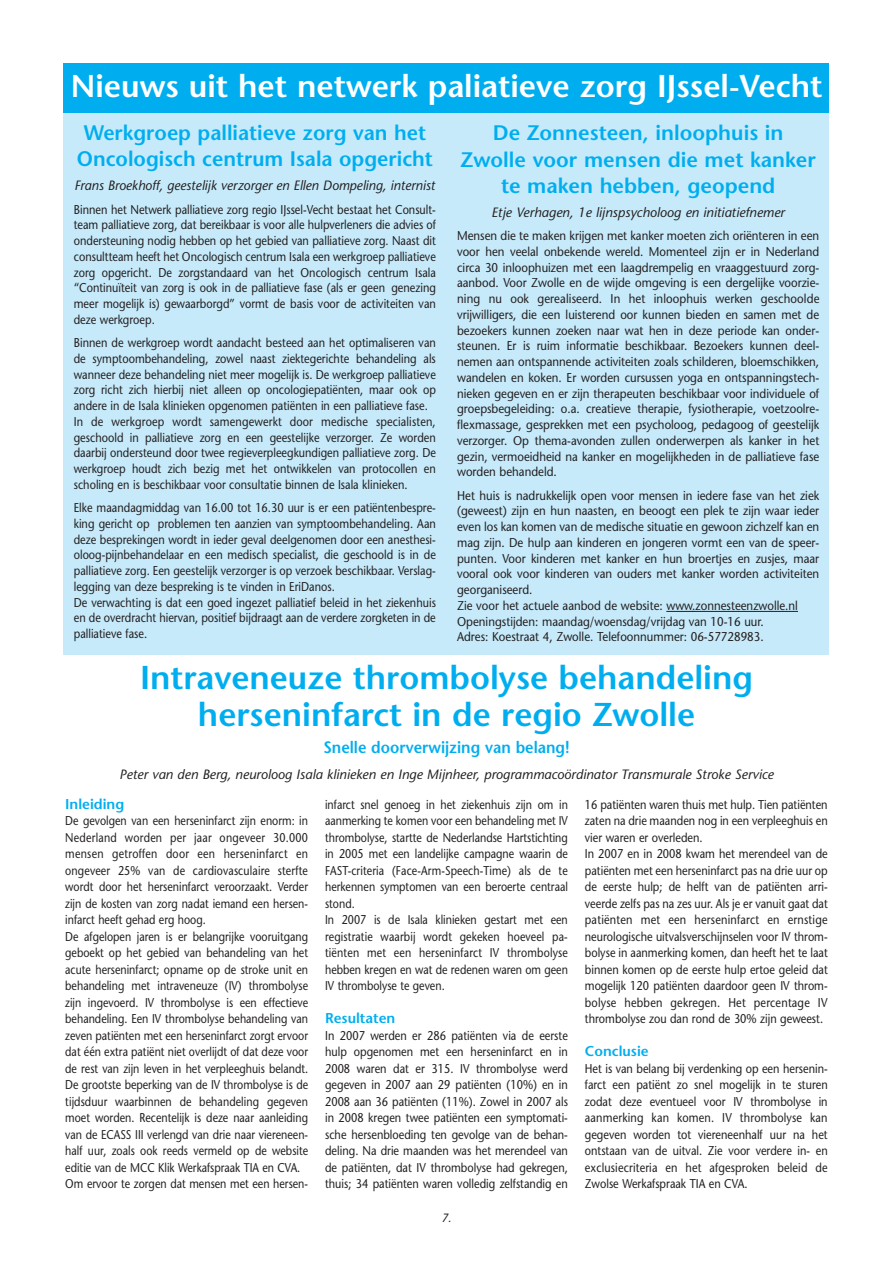
<style>
.page{position:relative;width:893px;height:1263px;background:#fff}
.page>*{position:absolute;margin:0;border:0;box-sizing:border-box;transform-origin:0 0}
.t1{font:600 33px/37.2px "Stone Sans";color:#00aeef;text-align:center}
.t2{font:600 31.5px "Stone Sans";color:#fff}
.t3{font:600 21px/26.2px "Stone Sans";color:#00aeef;text-align:center}
.t4{font:600 16.5px "Stone Sans";color:#00aeef;scale:.93 1}
.t5{font:600 14.25px "Stone Sans";color:#00aeef}
.t6{font:italic 13.5px "Stone Sans";color:#231f20}
.t7{font:12.75px/16.5px "Stone Sans";color:#231f20;text-align:justify;scale:.86 1}
.t8{font:12.75px/15.8px "Stone Sans";color:#231f20;text-align:justify;scale:.9 1}
.t9{font:12.75px/16.5px "Stone Sans";color:#231f20;scale:.84 1}
.t10{font:italic 12px "Stone Sans";color:#231f20}
</style>
<div class="page">
<div style="left:64px;top:64px;width:765px;height:591px;background:#c6eafa"></div>
<div style="left:64px;top:64px;width:765px;height:49px;background:#00aeef"></div>
<svg style="left:666px;top:611px;width:26px;height:1px"></svg>
<hr style="left:692px;top:611px;width:106px;height:1px;background:#231f20">
<h2 class="t2" style="left:71px;top:74px;width:753px">Nieuws uit het netwerk paliatieve zorg IJssel-Vecht</h2>
<h3 class="t3" style="left:77px;top:122px;width:357px">Werkgroep palliatieve zorg van het<br>Oncologisch centrum Isala opgericht</h3>
<p class="t6" style="left:75px;top:180px;width:362px">Frans Broekhoff, geestelijk verzorger en Ellen Dompeling, internist</p>
<p class="t7" style="left:74px;top:203px;width:423px;line-height:15.8px">Binnen het Netwerk palliatieve zorg regio IJssel-Vecht bestaat het Consult&shy;team palliatieve zorg, dat bereikbaar is voor alle hulpverleners die advies of ondersteuning nodig hebben op het gebied van palliatieve zorg. Naast dit consultteam heeft het Oncologisch centrum Isala een werkgroep palliatieve zorg opgericht. De zorgstandaard van het Oncologisch centrum Isala “Continuïteit van zorg is ook in de palliatieve fase (als er geen genezing meer mogelijk is) gewaarborgd” vormt de basis voor de activiteiten van deze werkgroep.</p>
<p class="t7" style="left:74px;top:336px;width:423px;line-height:15.8px;text-align:left">Binnen de werkgroep wordt aandacht besteed aan het optimaliseren van de symptoombehandeling, zowel naast ziektegerichte behandeling als wanneer deze behandeling niet meer mogelijk is. De werkgroep palliatieve zorg richt zich hierbij niet alleen op oncologiepatiënten, maar ook op andere in de Isala klinieken opgenomen patiënten in een palliatieve fase.<br>In de werkgroep wordt samengewerkt door medische specialisten, geschoold in palliatieve zorg en een geestelijke verzorger. Ze worden daarbij ondersteund door twee regieverpleegkundigen palliatieve zorg. De werkgroep houdt zich bezig met het ontwikkelen van protocollen en scholing en is beschikbaar voor consultatie binnen de Isala klinieken.</p>
<p class="t7" style="left:74px;top:501px;width:423px;line-height:15.8px;text-align:left">Elke maandagmiddag van 16.00 tot 16.30 uur is er een patiëntenbespre&shy;king gericht op problemen ten aanzien van symptoombehandeling. Aan deze besprekingen wordt in ieder geval deelgenomen door een anesthesi&shy;oloog-pijnbehandelaar en een medisch specialist, die geschoold is in de palliatieve zorg. Een geestelijk verzorger is op verzoek beschikbaar. Verslag&shy;legging van deze bespreking is te vinden in EriDanos.<br>De verwachting is dat een goed ingezet palliatief beleid in het ziekenhuis en de overdracht hiervan, positief bijdraagt aan de verdere zorgketen in de palliatieve fase.</p>
<h3 class="t3" style="left:461px;top:122px;width:357px">De Zonnesteen, inloophuis in<br>Zwolle voor mensen die met kanker te maken hebben, geopend</h3>
<p class="t6" style="left:492px;top:207px;width:295px">Etje Verhagen, 1e lijnspsycholoog en initiatiefnemer</p>
<p class="t8" style="left:457px;top:229px;width:404px">Mensen die te maken krijgen met kanker moeten zich oriënteren in een voor hen veelal onbekende wereld. Momenteel zijn er in Nederland circa 30 inloophuizen met een laagdrempelig en vraaggestuurd zorg&shy;aanbod. Voor Zwolle en de wijde omgeving is een dergelijke voorzie&shy;ning nu ook gerealiseerd. In het inloophuis werken geschoolde vrijwilligers, die een luisterend oor kunnen bieden en samen met de bezoekers kunnen zoeken naar wat hen in deze periode kan onder&shy;steunen. Er is ruim informatie beschikbaar. Bezoekers kunnen deel&shy;nemen aan ontspannende activiteiten zoals schilderen, bloemschikken, wandelen en koken. Er worden cursussen yoga en ontspanningstech&shy;nieken gegeven en er zijn therapeuten beschikbaar voor individuele of groepsbegeleiding: o.a. creatieve therapie, fysiotherapie, voetzoolre&shy;flexmassage, gesprekken met een psycholoog, pedagoog of geestelijk verzorger. Op thema-avonden zullen onderwerpen als kanker in het gezin, vermoeidheid na kanker en mogelijkheden in de palliatieve fase worden behandeld.</p>
<p class="t8" style="left:457px;top:489px;width:404px;text-align:left">Het huis is nadrukkelijk open voor mensen in iedere fase van het ziek (geweest) zijn en hun naasten, en beoogt een plek te zijn waar ieder even los kan komen van de medische situatie en gewoon zichzelf kan en mag zijn. De hulp aan kinderen en jongeren vormt een van de speer&shy;punten. Voor kinderen met kanker en hun broertjes en zusjes, maar vooral ook voor kinderen van ouders met kanker worden activiteiten georganiseerd.<br>Zie voor het actuele aanbod de website: www.zonnesteenzwolle.nl Openingstijden: maandag/woensdag/vrijdag van 10-16 uur.<br>Adres: Koestraat 4, Zwolle. Telefoonnummer: 06-57728983.</p>
<h1 class="t1" style="left:140px;top:662px;width:615px">Intraveneuze thrombolyse behandeling herseninfarct in de regio Zwolle</h1>
<p class="t4" style="left:323px;top:741px;width:266px">Snelle doorverwijzing van belang!</p>
<p class="t6" style="left:119px;top:769px;width:656px">Peter van den Berg, neuroloog Isala klinieken en Inge Mijnheer, programmacoördinator Transmurale Stroke Service</p>
<p class="t5" style="left:65px;top:798px;width:61px">Inleiding</p>
<p class="t9" style="left:65px;top:814px;width:291px">De gevolgen van een herseninfarct zijn enorm: in Nederland worden per jaar ongeveer 30.000 mensen getroffen door een herseninfarct en ongeveer 25% van de cardiovasculaire sterfte wordt door het herseninfarct veroorzaakt. Verder zijn de kosten van zorg nadat iemand een hersen&shy;infarct heeft gehad erg hoog.<br>De afgelopen jaren is er belangrijke vooruitgang geboekt op het gebied van behandeling van het acute herseninfarct; opname op de stroke unit en behandeling met intraveneuze (IV) thrombolyse zijn ingevoerd. IV thrombolyse is een effectieve behandeling. Een IV thrombolyse behandeling van zeven patiënten met een herseninfarct zorgt ervoor dat één extra patiënt niet overlijdt of dat deze voor de rest van zijn leven in het verpleeghuis belandt.<br>De grootste beperking van de IV thrombolyse is de tijdsduur waarbinnen de behandeling gegeven moet worden. Recentelijk is deze naar aanleiding van de ECASS III verlengd van drie naar viereneen&shy;half uur, zoals ook reeds vermeld op de website editie van de MCC Klik Werkafspraak TIA en CVA.<br>Om ervoor te zorgen dat mensen met een hersen-</p>
<p class="t9" style="left:325px;top:797px;width:291px">infarct snel genoeg in het ziekenhuis zijn om in aanmerking te komen voor een behandeling met IV thrombolyse, startte de Nederlandse Hartstichting in 2005 met een landelijke campagne waarin de FAST-criteria (Face-Arm-Speech-Time) als de te herkennen symptomen van een beroerte centraal stond.<br>In 2007 is de Isala klinieken gestart met een registratie waarbij wordt gekeken hoeveel pa&shy;tiënten met een herseninfarct IV thrombolyse hebben kregen en wat de redenen waren om geen IV thrombolyse te geven.</p>
<p class="t5" style="left:325px;top:1013px;width:72px">Resultaten</p>
<p class="t7" style="left:325px;top:1028px;width:284px">In 2007 werden er 286 patiënten via de eerste hulp opgenomen met een herseninfarct en in 2008 waren dat er 315. IV thrombolyse werd gegeven in 2007 aan 29 patiënten (10%) en in 2008 aan 36 patiënten (11%). Zowel in 2007 als in 2008 kregen twee patiënten een symptomati&shy;sche hersenbloeding ten gevolge van de behan&shy;deling. Na drie maanden was het merendeel van de patiënten, dat IV thrombolyse had gekregen, thuis; 34 patiënten waren volledig zelfstandig en</p>
<p class="t10" style="left:441px;top:1213px;width:12px">7.</p>
<p class="t7" style="left:585px;top:797px;width:284px;text-align:left">16 patiënten waren thuis met hulp. Tien patiënten zaten na drie maanden nog in een verpleeghuis en vier waren er overleden.<br>In 2007 en in 2008 kwam het merendeel van de patiënten met een herseninfarct pas na drie uur op de eerste hulp; de helft van de patiënten arri&shy;veerde zelfs pas na zes uur. Als je er vanuit gaat dat patiënten met een herseninfarct en ernstige neurologische uitvalsverschijnselen voor IV throm&shy;bolyse in aanmerking komen, dan heeft het te laat binnen komen op de eerste hulp ertoe geleid dat mogelijk 120 patiënten daardoor geen IV throm&shy;bolyse hebben gekregen. Het percentage IV thrombolyse zou dan rond de 30% zijn geweest.</p>
<p class="t5" style="left:585px;top:1046px;width:65px">Conclusie</p>
<p class="t7" style="left:585px;top:1061px;width:284px">Het is van belang bij verdenking op een hersenin&shy;farct een patiënt zo snel mogelijk in te sturen zodat deze eventueel voor IV thrombolyse in aanmerking kan komen. IV thrombolyse kan gegeven worden tot viereneenhalf uur na het ontstaan van de uitval. Zie voor verdere in- en exclusiecriteria en het afgesproken beleid de Zwolse Werkafspraak TIA en CVA.</p>
</div>
